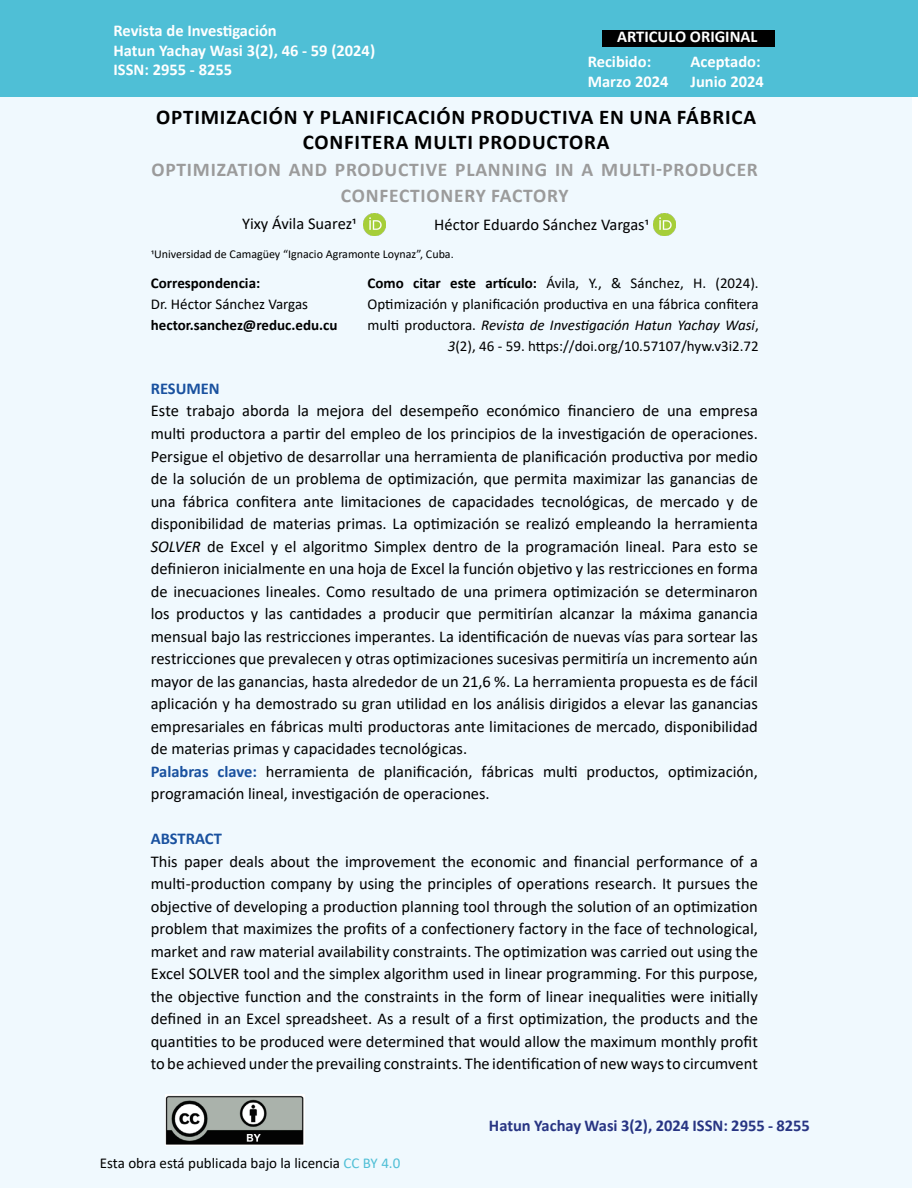
<style>
.page{position:relative;width:918px;height:1188px;background:#fff}
.page>*{position:absolute;margin:0;border:0;box-sizing:border-box;transform-origin:0 0}
.t1{font:700 21px/25.5px "Calibri";letter-spacing:.04em;color:#000;text-align:center}
.t2{font:700 19.5px/25.5px "Calibri";letter-spacing:.04em;color:#9b9b9b;text-align:center}
.t3{font:16.5px/22.5px "Calibri";color:#000}
.t4{font:700 16.5px/19.8px "Calibri";color:#fff}
.t5{font:700 16.5px "Calibri";color:#283583}
.t6{font:700 16.5px "Calibri";color:#19519f}
.t7{font:15px/21px "Calibri";color:#000;text-align:right}
.t8{font:700 15px "Calibri";color:#000}
.t9{font:12px "Calibri";color:#000}
.s1{font-weight:700}
.s2{font-style:italic}
.s3{font-weight:700;color:#19519f}
.s4{color:#50bfd6}
</style>
<div class="page">
<div style="left:0;top:0;width:912px;height:1188px;background:#f0f9fe"></div>
<img style="left:364px;top:213px;width:22px;height:23px">
<div style="left:0;top:0;width:918px;height:96px;background:#4fbfd6"></div>
<div style="left:602px;top:30px;width:173px;height:16px;background:#000"></div>
<img style="left:166px;top:1095px;width:139px;height:51px">
<img style="left:654px;top:213px;width:22px;height:23px">
<p class="t4" style="left:114px;top:20px;width:263px">Revista de Investigación<br>Hatun Yachay Wasi 3(2), 46 - 59 (2024)<br>ISSN: 2955 - 8255</p>
<p class="t4" style="left:617px;top:27px;width:142px">ARTICULO ORIGINAL</p>
<p class="t4" style="left:588px;top:52px;width:82px">Recibido:<br>Marzo 2024</p>
<p class="t4" style="left:691px;top:52px;width:75px">Aceptado:<br>Junio 2024</p>
<p class="t1" style="left:156px;top:104px;width:601px">OPTIMIZACIÓN Y PLANIFICACIÓN PRODUCTIVA EN UNA FÁBRICA<br>CONFITERA MULTI PRODUCTORA</p>
<p class="t2" style="left:152px;top:157px;width:608px">OPTIMIZATION AND PRODUCTIVE PLANNING IN A MULTI-PRODUCER<br>CONFECTIONERY FACTORY</p>
<p class="t3" style="left:242px;top:211px;width:116px">Yixy Ávila Suarez1</p>
<p class="t3" style="left:434px;top:212px;width:216px">Héctor Eduardo Sánchez Vargas1</p>
<p class="t9" style="left:151px;top:245px;width:304px">1Universidad de Camagüey “Ignacio Agramonte Loynaz”, Cuba.</p>
<p class="t8" style="left:151px;top:273px;width:111px">Correspondencia:</p>
<p class="t7" style="left:151px;top:293px;width:159px">Dr. Héctor Sánchez Vargas</p>
<p class="t8" style="left:151px;top:315px;width:188px">hector.sanchez@reduc.edu.cu</p>
<p class="t7" style="left:368px;top:272px;width:393px"><span class="s1">Como citar este artículo:</span> Ávila, Y., &amp; Sánchez, H. (2024).<br>Optimización y planificación productiva en una fábrica confitera multi productora. <span class="s2">Revista de Investigación Hatun Yachay Wasi</span>, <span class="s2">3</span>(2), 46 - 59. https://doi.org/10.57107/hyw.v3i2.72</p>
<p class="t6" style="left:151px;top:377px;width:71px">RESUMEN</p>
<p class="t3" style="left:151px;top:399px;width:609px">Este trabajo aborda la mejora del desempeño económico financiero de una empresa multi productora a partir del empleo de los principios de la investigación de operaciones.<br>Persigue el objetivo de desarrollar una herramienta de planificación productiva por medio de la solución de un problema de optimización, que permita maximizar las ganancias de una fábrica confitera ante limitaciones de capacidades tecnológicas, de mercado y de disponibilidad de materias primas. La optimización se realizó empleando la herramienta <span class="s2">SOLVER</span> de Excel y el algoritmo Simplex dentro de la programación lineal. Para esto se definieron inicialmente en una hoja de Excel la función objetivo y las restricciones en forma de inecuaciones lineales. Como resultado de una primera optimización se determinaron los productos y las cantidades a producir que permitirían alcanzar la máxima ganancia mensual bajo las restricciones imperantes. La identificación de nuevas vías para sortear las restricciones que prevalecen y otras optimizaciones sucesivas permitiría un incremento aún mayor de las ganancias, hasta alrededor de un 21,6 %. La herramienta propuesta es de fácil aplicación y ha demostrado su gran utilidad en los análisis dirigidos a elevar las ganancias empresariales en fábricas multi productoras ante limitaciones de mercado, disponibilidad de materias primas y capacidades tecnológicas.<br><span class="s3">Palabras clave:</span> herramienta de planificación, fábricas multi productos, optimización, programación lineal, investigación de operaciones.</p>
<p class="t6" style="left:151px;top:827px;width:73px">ABSTRACT</p>
<p class="t3" style="left:151px;top:849px;width:609px;text-align:justify">This paper deals about the improvement the economic and financial performance of a multi-production company by using the principles of operations research. It pursues the objective of developing a production planning tool through the solution of an optimization problem that maximizes the profits of a confectionery factory in the face of technological, market and raw material availability constraints. The optimization was carried out using the Excel SOLVER tool and the simplex algorithm used in linear programming. For this purpose, the objective function and the constraints in the form of linear inequalities were initially defined in an Excel spreadsheet. As a result of a first optimization, the products and the quantities to be produced were determined that would allow the maximum monthly profit to be achieved under the prevailing constraints. The identification of new ways to circumvent</p>
<p class="t7" style="left:100px;top:1152px;width:302px">Esta obra está publicada bajo la licencia <span class="s4">CC BY 4.0</span></p>
<p class="t5" style="left:489px;top:1114px;width:323px">Hatun Yachay Wasi 3(2), 2024 ISSN: 2955 - 8255</p>
</div>
